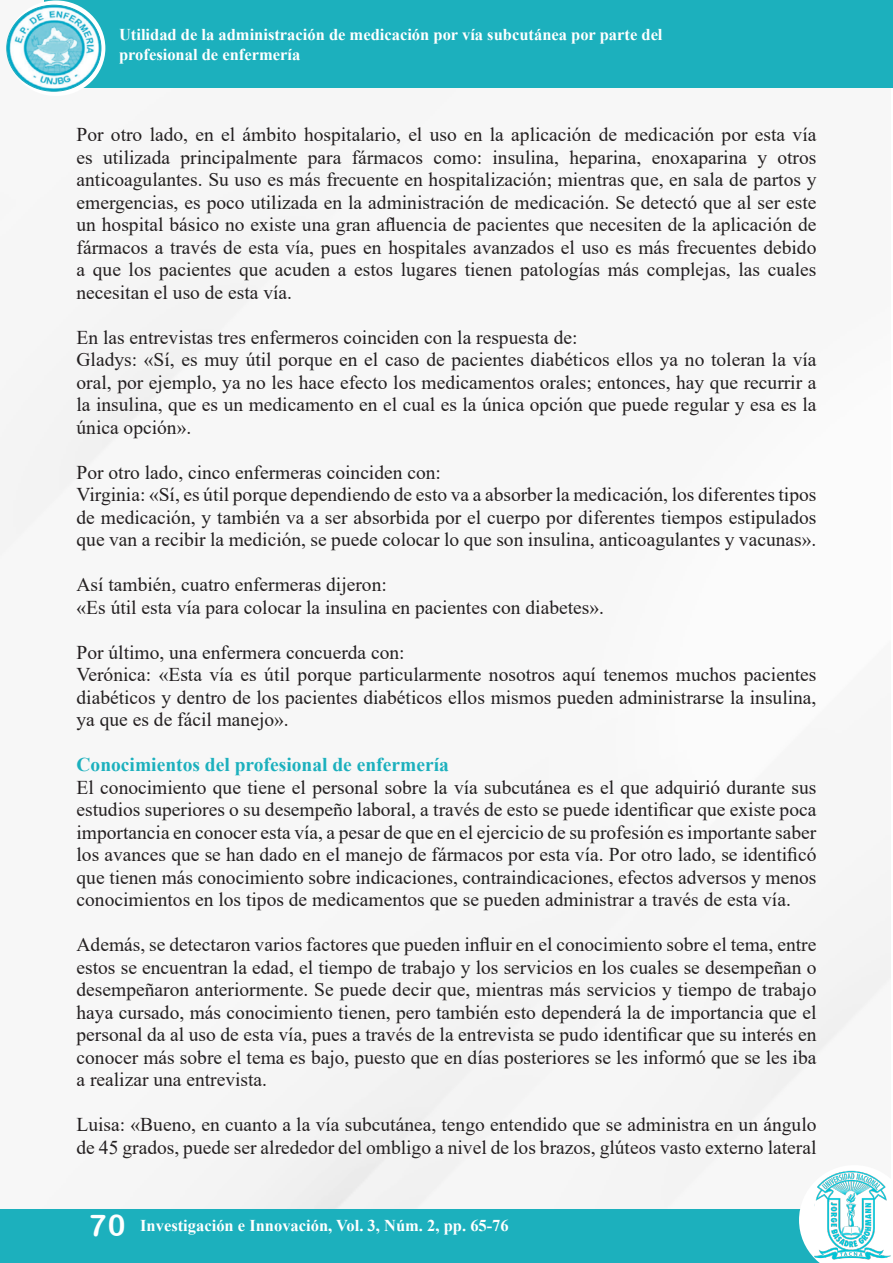
<style>
.page{position:relative;width:893px;height:1263px;background:#fff}
.page>*{position:absolute;margin:0;border:0;box-sizing:border-box;transform-origin:0 0}
.t1{font:19.5px/22.5px "Times New Roman";color:#231f20;text-align:justify}
.t2{font:700 19.5px "Times New Roman";color:#1cb0bd}
.t3{font:700 16.5px/19.8px "Times New Roman";color:#fff}
.s1{font-family:"Arial Rounded MT Bold";font-weight:400;font-size:30px}
</style>
<div class="page">
<img style="left:0;top:40px;width:891px;height:1169px">
<div style="left:0;top:1209px;width:870px;height:54px;background:#1cb0bd"></div>
<svg style="left:799px;top:1165px;width:92px;height:87px"></svg>
<div style="left:44px;top:0;width:848px;height:88px;background:#1cb0bd"></div>
<svg style="left:7px;top:0;width:98px;height:96px"></svg>
<img style="left:7px;top:5px;width:94px;height:86px">
<img style="left:809px;top:1168px;width:82px;height:95px">
<p class="t3" style="left:119px;top:24px;width:545px">Utilidad de la administración de medicación por vía subcutánea por parte del profesional de enfermería</p>
<p class="t1" style="left:77px;top:123px;width:741px">Por otro lado, en el ámbito hospitalario, el uso en la aplicación de medicación por esta vía es utilizada principalmente para fármacos como: insulina, heparina, enoxaparina y otros anticoagulantes. Su uso es más frecuente en hospitalización; mientras que, en sala de partos y emergencias, es poco utilizada en la administración de medicación. Se detectó que al ser este un hospital básico no existe una gran afluencia de pacientes que necesiten de la aplicación de fármacos a través de esta vía, pues en hospitales avanzados el uso es más frecuentes debido a que los pacientes que acuden a estos lugares tienen patologías más complejas, las cuales necesitan el uso de esta vía.</p>
<p class="t1" style="left:77px;top:325px;width:502px">En las entrevistas tres enfermeros coinciden con la respuesta de:</p>
<p class="t1" style="left:77px;top:348px;width:741px">Gladys: «Sí, es muy útil porque en el caso de pacientes diabéticos ellos ya no toleran la vía oral, por ejemplo, ya no les hace efecto los medicamentos orales; entonces, hay que recurrir a la insulina, que es un medicamento en el cual es la única opción que puede regular y esa es la única opción».</p>
<p class="t1" style="left:77px;top:460px;width:366px">Por otro lado, cinco enfermeras coinciden con:</p>
<p class="t1" style="left:77px;top:483px;width:741px">Virginia: «Sí, es útil porque dependiendo de esto va a absorber la medicación, los diferentes tipos de medicación, y también va a ser absorbida por el cuerpo por diferentes tiempos estipulados que van a recibir la medición, se puede colocar lo que son insulina, anticoagulantes y vacunas».</p>
<p class="t1" style="left:77px;top:573px;width:312px">Así también, cuatro enfermeras dijeron:</p>
<p class="t1" style="left:77px;top:595px;width:529px">«Es útil esta vía para colocar la insulina en pacientes con diabetes».</p>
<p class="t1" style="left:77px;top:640px;width:330px">Por último, una enfermera concuerda con:</p>
<p class="t1" style="left:77px;top:663px;width:741px">Verónica: «Esta vía es útil porque particularmente nosotros aquí tenemos muchos pacientes diabéticos y dentro de los pacientes diabéticos ellos mismos pueden administrarse la insulina, ya que es de fácil manejo».</p>
<p class="t2" style="left:77px;top:750px;width:374px">Conocimientos del profesional de enfermería</p>
<p class="t1" style="left:77px;top:775px;width:741px">El conocimiento que tiene el personal sobre la vía subcutánea es el que adquirió durante sus estudios superiores o su desempeño laboral, a través de esto se puede identificar que existe poca importancia en conocer esta vía, a pesar de que en el ejercicio de su profesión es importante saber los avances que se han dado en el manejo de fármacos por esta vía. Por otro lado, se identificó que tienen más conocimiento sobre indicaciones, contraindicaciones, efectos adversos y menos conocimientos en los tipos de medicamentos que se pueden administrar a través de esta vía.</p>
<p class="t1" style="left:77px;top:933px;width:741px">Además, se detectaron varios factores que pueden influir en el conocimiento sobre el tema, entre estos se encuentran la edad, el tiempo de trabajo y los servicios en los cuales se desempeñan o desempeñaron anteriormente. Se puede decir que, mientras más servicios y tiempo de trabajo haya cursado, más conocimiento tienen, pero también esto dependerá la de importancia que el personal da al uso de esta vía, pues a través de la entrevista se pudo identificar que su interés en conocer más sobre el tema es bajo, puesto que en días posteriores se les informó que se les iba a realizar una entrevista.</p>
<p class="t1" style="left:77px;top:1113px;width:741px">Luisa: «Bueno, en cuanto a la vía subcutánea, tengo entendido que se administra en un ángulo de 45 grados, puede ser alrededor del ombligo a nivel de los brazos, glúteos vasto externo lateral</p>
<p class="t3" style="left:88px;top:1215px;width:422px"><span class="s1">70</span> Investigación e Innovación, Vol. 3, Núm. 2, pp. 65-76</p>
</div>
